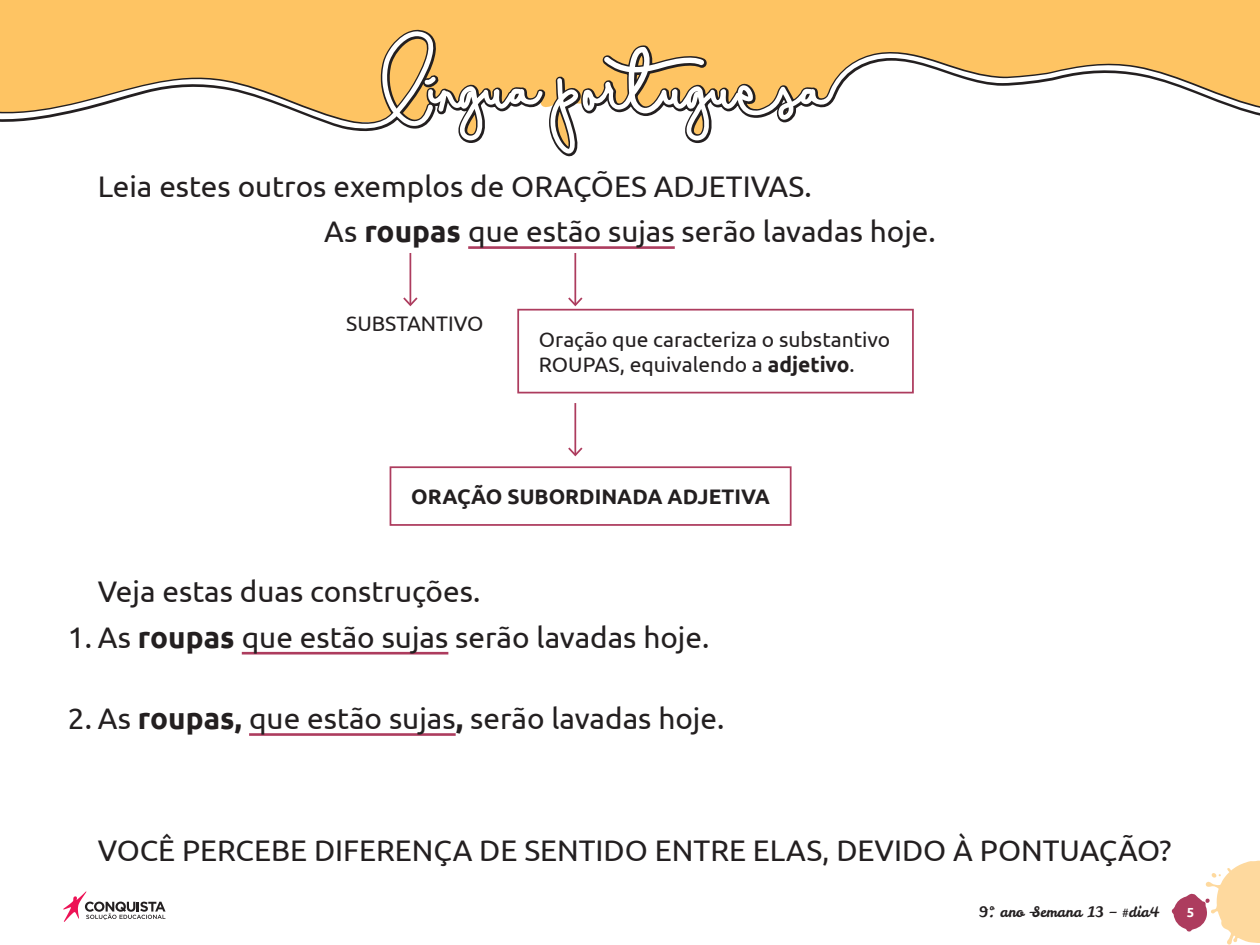
<style>
.page{position:relative;width:1260px;height:945px;background:#fff}
.page>*{position:absolute;margin:0;border:0;box-sizing:border-box;transform-origin:0 0}
.t1{font:29.75px/45.7px "Ubuntu";color:#231f20}
.t2{font:21px/25.2px "Ubuntu";color:#231f20}
.t3{font:700 21px "Ubuntu";color:#231f20}
.t4{font:14.35px "Leckerli One";color:#231f20}
.t5{font:700 13.12px "Ubuntu";color:#fff}
.s1{font-weight:700}
</style>
<div class="page">
<svg style="left:1172px;top:861px;width:88px;height:84px"></svg>
<svg style="left:63px;top:891px;width:103px;height:31px"></svg>
<svg style="left:0;top:0;width:1260px;height:157px;background:#fdc970"></svg>
<svg style="left:0;top:31px;width:1260px;height:123px"></svg>
<hr style="left:468px;top:246px;width:207px;height:3px;background:#ad3c5e">
<hr style="left:242px;top:652px;width:206px;height:3px;background:#ad3c5e">
<hr style="left:249px;top:733px;width:207px;height:3px;background:#ad3c5e">
<div style="left:517px;top:309px;width:397px;height:84px;border:2px solid #ad3c5e"></div>
<div style="left:390px;top:466px;width:402px;height:60px;border:2px solid #ad3c5e"></div>
<hr style="left:410px;top:253px;width:1px;height:52px;background:#ad3c5e">
<svg style="left:403px;top:296px;width:15px;height:11px"></svg>
<hr style="left:574px;top:253px;width:2px;height:52px;background:#ad3c5e">
<svg style="left:568px;top:296px;width:15px;height:11px"></svg>
<hr style="left:574px;top:403px;width:2px;height:52px;background:#ad3c5e">
<svg style="left:568px;top:446px;width:15px;height:11px"></svg>
<p class="t1" style="left:324px;top:162px;width:613px;text-indent:-226px">Leia estes outros exemplos de ORAÇÕES ADJETIVAS.<br>As <span class="s1">roupas</span> que estão sujas serão lavadas hoje.</p>
<p class="t2" style="left:346px;top:311px;width:139px">SUBSTANTIVO</p>
<p class="t2" style="left:539px;top:326px;width:353px">Oração que caracteriza o substantivo<br>ROUPAS, equivalendo a <span class="s1">adjetivo</span>.</p>
<p class="t3" style="left:411px;top:484px;width:360px">ORAÇÃO SUBORDINADA ADJETIVA</p>
<p class="t1" style="left:98px;top:568px;width:384px">Veja estas duas construções.</p>
<p class="t1" style="left:68px;top:614px;width:643px">1. As <span class="s1">roupas</span> que estão sujas serão lavadas hoje.</p>
<p class="t1" style="left:68px;top:695px;width:658px">2. As <span class="s1">roupas,</span> que estão sujas<span class="s1">,</span> serão lavadas hoje.</p>
<p class="t1" style="left:98px;top:827px;width:1075px">VOCÊ PERCEBE DIFERENÇA DE SENTIDO ENTRE ELAS, DEVIDO À PONTUAÇÃO?</p>
<p class="t4" style="left:979px;top:903px;width:182px">9º. ano –Semana 13 – #dia4</p>
<p class="t5" style="left:1187px;top:905px;width:9px">5</p>
</div>
